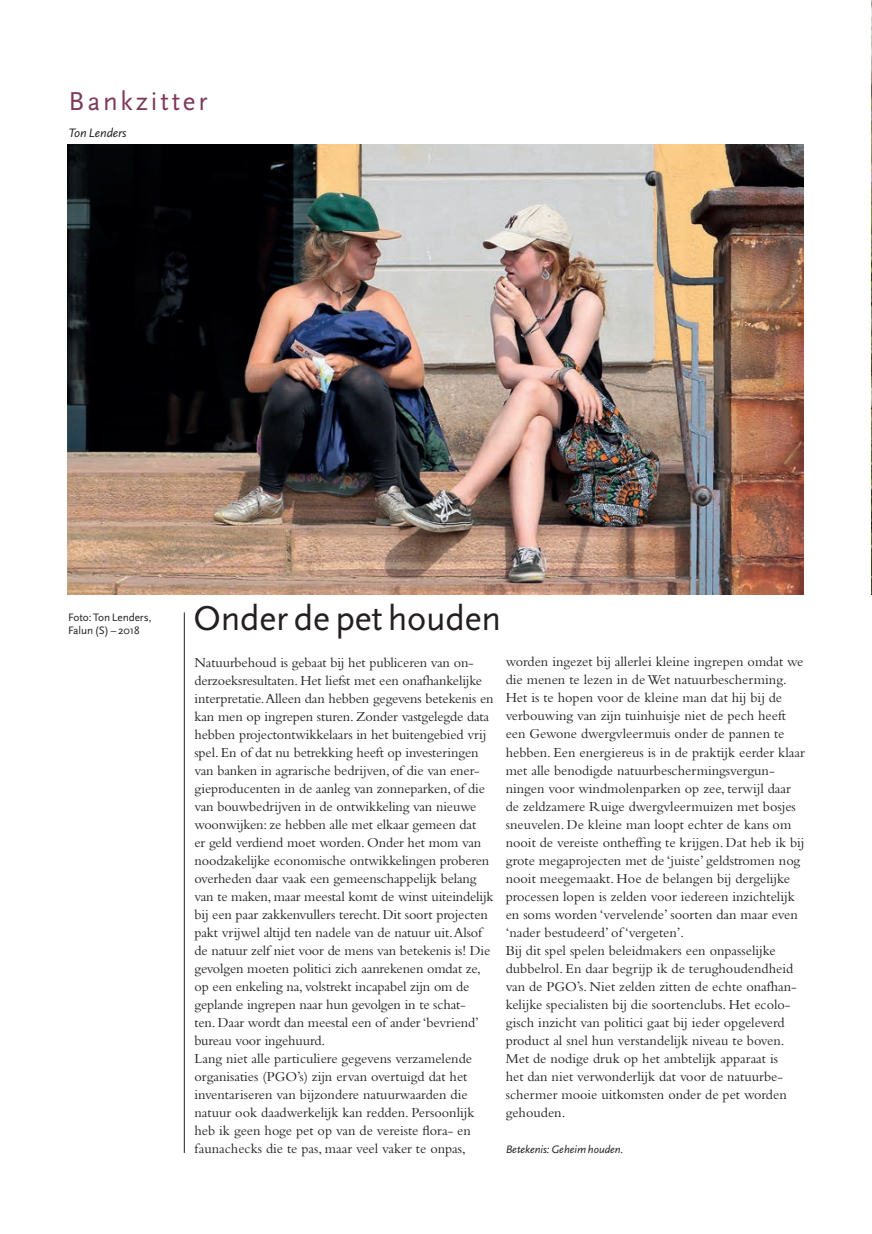
<style>
.page{position:relative;width:872px;height:1234px;background:#fff}
.page>*{position:absolute;margin:0;border:0;box-sizing:border-box;transform-origin:0 0}
.t1{font:36px "Scala Sans";letter-spacing:-.005em;color:#231f20}
.t2{font:27px "Scala Sans";letter-spacing:.105em;color:#7c395a}
.t3{font:14.25px/18px "Bembo";color:#231f20}
.t4{font:italic 12.75px "Scala Sans";letter-spacing:-.005em;color:#231f20}
.t5{font:11.25px/13.5px "Scala Sans";letter-spacing:-.005em;color:#231f20}
.t6{font:italic 11.25px "Scala Sans";letter-spacing:-.005em;color:#231f20}
</style>
<div class="page">
<img style="left:68px;top:144px;width:736px;height:450px">
<hr style="left:184px;top:612px;width:1px;height:540px;background:#231f20">
<img style="left:871px;top:0;width:1px;height:594px">
<h2 class="t2" style="left:69px;top:87px;width:140px">Bankzitter</h2>
<p class="t4" style="left:69px;top:125px;width:59px">Ton Lenders</p>
<p class="t5" style="left:68px;top:610px;width:85px">Foto: Ton Lenders,<br>Falun (S) – 2018</p>
<h1 class="t1" style="left:193px;top:598px;width:309px">Onder de pet houden</h1>
<p class="t3" style="left:194px;top:652px;width:301px">Natuurbehoud is gebaat bij het publiceren van on&shy;derzoeksresultaten. Het liefst met een onafhankelijke interpretatie. Alleen dan hebben gegevens betekenis en kan men op ingrepen sturen. Zonder vastgelegde data hebben projectontwikkelaars in het buitengebied vrij spel. En of dat nu betrekking heeft op investeringen van banken in agrarische bedrijven, of die van ener&shy;gieproducenten in de aanleg van zonneparken, of die van bouwbedrijven in de ontwikkeling van nieuwe woonwijken: ze hebben alle met elkaar gemeen dat<br>er geld verdiend moet worden. Onder het mom van noodzakelijke economische ontwikkelingen proberen overheden daar vaak een gemeenschappelijk belang van te maken, maar meestal komt de winst uiteindelijk bij een paar zakkenvullers terecht. Dit soort projecten pakt vrijwel altijd ten nadele van de natuur uit. Alsof de natuur zelf niet voor de mens van betekenis is! Die gevolgen moeten politici zich aanrekenen omdat ze, op een enkeling na, volstrekt incapabel zijn om de geplande ingrepen naar hun gevolgen in te schat-<br>ten. Daar wordt dan meestal een of ander ‘bevriend’ bureau voor ingehuurd.<br>Lang niet alle particuliere gegevens verzamelende organisaties (PGO’s) zijn ervan overtuigd dat het inventariseren van bijzondere natuurwaarden die natuur ook daadwerkelijk kan redden. Persoonlijk heb ik geen hoge pet op van de vereiste flora- en faunachecks die te pas, maar veel vaker te onpas,</p>
<p class="t3" style="left:505px;top:652px;width:301px">worden ingezet bij allerlei kleine ingrepen omdat we die menen te lezen in de Wet natuurbescherming.<br>Het is te hopen voor de kleine man dat hij bij de verbouwing van zijn tuinhuisje niet de pech heeft een Gewone dwergvleermuis onder de pannen te hebben. Een energiereus is in de praktijk eerder klaar met alle benodigde natuurbeschermingsvergun&shy;ningen voor windmolenparken op zee, terwijl daar de zeldzamere Ruige dwergvleermuizen met bosjes sneuvelen. De kleine man loopt echter de kans om nooit de vereiste ontheffing te krijgen. Dat heb ik bij grote megaprojecten met de ‘juiste’ geldstromen nog nooit meegemaakt. Hoe de belangen bij dergelijke processen lopen is zelden voor iedereen inzichtelijk en soms worden ‘vervelende’ soorten dan maar even ‘nader bestudeerd’ of ‘vergeten’.<br>Bij dit spel spelen beleidmakers een onpasselijke dubbelrol. En daar begrijp ik de terughoudendheid van de PGO’s. Niet zelden zitten de echte onafhan&shy;kelijke specialisten bij die soortenclubs. Het ecolo&shy;gisch inzicht van politici gaat bij ieder opgeleverd product al snel hun verstandelijk niveau te boven.<br>Met de nodige druk op het ambtelijk apparaat is<br>het dan niet verwonderlijk dat voor de natuurbe&shy;schermer mooie uitkomsten onder de pet worden gehouden.</p>
<p class="t6" style="left:506px;top:1142px;width:119px">Betekenis: Geheim houden.</p>
</div>
